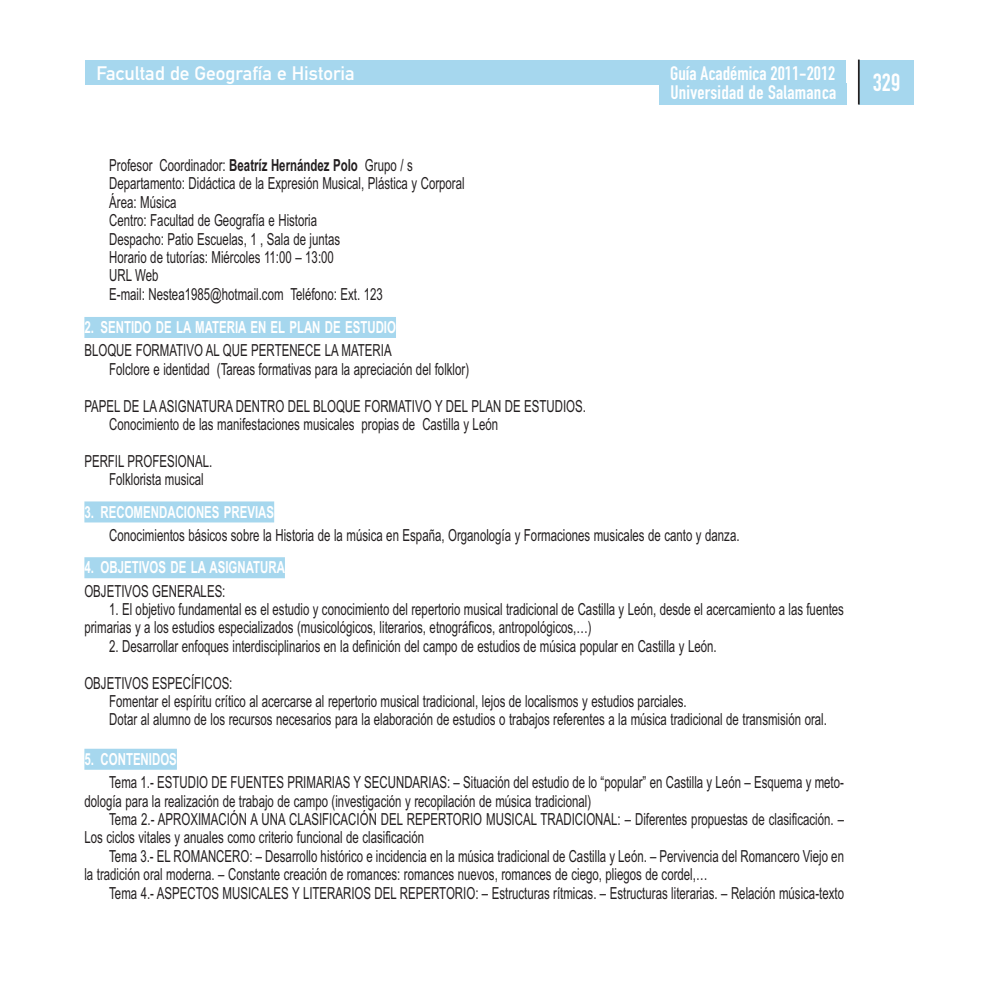
<style>
.page{position:relative;width:993px;height:993px;background:#fff}
.page>*{position:absolute;margin:0;border:0;box-sizing:border-box;transform-origin:0 0}
.t1{font:24.5px "DIN Engschrift Alternate";color:#fff}
.t2{font:19.25px/19.2px "DIN Engschrift Alternate";letter-spacing:.01em;color:#fff}
.t3{font:19.25px "DIN Mittelschrift";color:#fff}
.t4{font:16.62px/18.4px "Arial Narrow";color:#231f20;scale:.84 1}
.t5{font:700 16.62px "Arial Narrow";color:#fff;scale:.85 1}
.s1{font-weight:700}
</style>
<div class="page">
<div style="left:84px;top:317px;width:312px;height:21px;background:#a6d7ee"></div>
<div style="left:84px;top:501px;width:190px;height:21px;background:#a6d7ee"></div>
<div style="left:84px;top:557px;width:201px;height:21px;background:#a6d7ee"></div>
<div style="left:84px;top:748px;width:93px;height:21px;background:#a6d7ee"></div>
<div style="left:858px;top:60px;width:55px;height:44px;background:#a6d7ee"></div>
<hr style="left:857px;top:60px;width:2px;height:44px;background:#231f20">
<div style="left:86px;top:60px;width:759px;height:25px;background:#a6d7ee"></div>
<div style="left:658px;top:83px;width:187px;height:21px;background:#a6d7ee"></div>
<p class="t3" style="left:96px;top:66px;width:260px">Facultad de Geografía e Historia</p>
<p class="t2" style="left:670px;top:65px;width:167px">Guía Académica 2011-2012<br>Universidad de Salamanca</p>
<p class="t4" style="left:109px;top:157px;width:424px">Profesor Coordinador: <span class="s1">Beatríz Hernández Polo</span> Grupo / s Departamento: Didáctica de la Expresión Musical, Plástica y Corporal Área: Música<br>Centro: Facultad de Geografía e Historia<br>Despacho: Patio Escuelas, 1 , Sala de juntas<br>Horario de tutorías: Miércoles 11:00 – 13:00<br>URL Web<br>E-mail: Nestea1985@hotmail.com Teléfono: Ext. 123</p>
<p class="t5" style="left:84px;top:321px;width:368px">2. SENTIDO DE LA MATERIA EN EL PLAN DE ESTUDIO</p>
<p class="t4" style="left:109px;top:343px;width:430px;text-indent:-25px">BLOQUE FORMATIVO AL QUE PERTENECE LA MATERIA<br>Folclore e identidad (Tareas formativas para la apreciación del folklor)</p>
<p class="t4" style="left:109px;top:398px;width:569px;text-indent:-25px">PAPEL DE LA ASIGNATURA DENTRO DEL BLOQUE FORMATIVO Y DEL PLAN DE ESTUDIOS.<br>Conocimiento de las manifestaciones musicales propias de Castilla y León</p>
<p class="t4" style="left:109px;top:453px;width:124px;text-indent:-25px">PERFIL PROFESIONAL.<br>Folklorista musical</p>
<p class="t5" style="left:84px;top:505px;width:225px">3. RECOMENDACIONES PREVIAS</p>
<p class="t4" style="left:109px;top:527px;width:751px">Conocimientos básicos sobre la Historia de la música en España, Organología y Formaciones musicales de canto y danza.</p>
<p class="t5" style="left:84px;top:561px;width:237px">4. OBJETIVOS DE LA ASIGNATURA</p>
<p class="t4" style="left:84px;top:583px;width:169px">OBJETIVOS GENERALES:</p>
<p class="t4" style="left:84px;top:601px;width:905px;text-indent:25px">1. El objetivo fundamental es el estudio y conocimiento del repertorio musical tradicional de Castilla y León, desde el acercamiento a las fuentes primarias y a los estudios especializados (musicológicos, literarios, etnográficos, antropológicos,…)</p>
<p class="t4" style="left:109px;top:638px;width:724px">2. Desarrollar enfoques interdisciplinarios en la definición del campo de estudios de música popular en Castilla y León.</p>
<p class="t4" style="left:109px;top:675px;width:855px;text-indent:-25px">OBJETIVOS ESPECÍFICOS:<br>Fomentar el espíritu crítico al acercarse al repertorio musical tradicional, lejos de localismos y estudios parciales.<br>Dotar al alumno de los recursos necesarios para la elaboración de estudios o trabajos referentes a la música tradicional de transmisión oral.</p>
<p class="t5" style="left:84px;top:752px;width:110px">5. CONTENIDOS</p>
<p class="t4" style="left:84px;top:774px;width:905px;text-indent:25px">Tema 1.- ESTUDIO DE FUENTES PRIMARIAS Y SECUNDARIAS: – Situación del estudio de lo “popular” en Castilla y León – Esquema y meto&shy;dología para la realización de trabajo de campo (investigación y recopilación de música tradicional)</p>
<p class="t4" style="left:84px;top:811px;width:905px;text-indent:25px">Tema 2.- APROXIMACIÓN A UNA CLASIFICACIÓN DEL REPERTORIO MUSICAL TRADICIONAL: – Diferentes propuestas de clasificación. –<br>Los ciclos vitales y anuales como criterio funcional de clasificación</p>
<p class="t4" style="left:84px;top:848px;width:905px;text-indent:25px">Tema 3.- EL ROMANCERO: – Desarrollo histórico e incidencia en la música tradicional de Castilla y León. – Pervivencia del Romancero Viejo en la tradición oral moderna. – Constante creación de romances: romances nuevos, romances de ciego, pliegos de cordel,…</p>
<p class="t4" style="left:109px;top:884px;width:876px">Tema 4.- ASPECTOS MUSICALES Y LITERARIOS DEL REPERTORIO: – Estructuras rítmicas. – Estructuras literarias. – Relación música-texto</p>
<h1 class="t1" style="left:872px;top:73px;width:29px">329</h1>
</div>
